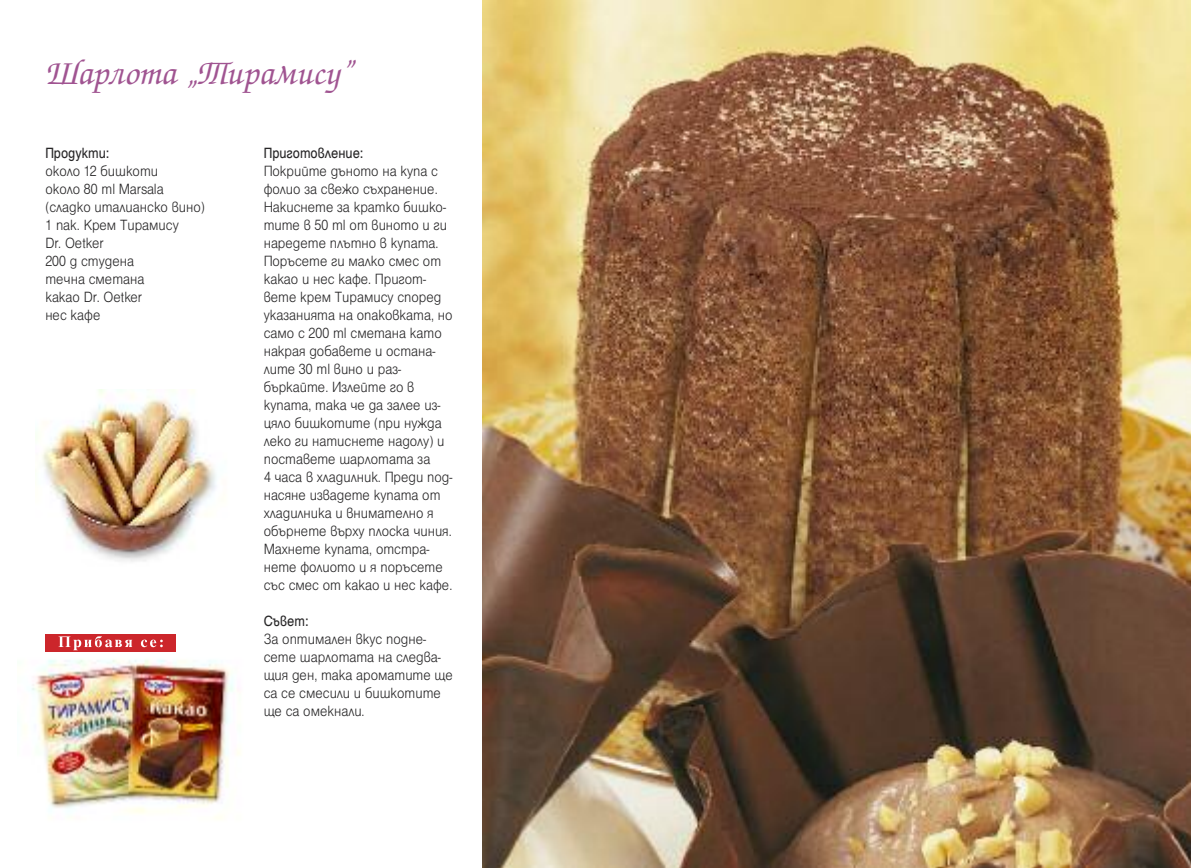
<style>
.page{position:relative;width:1191px;height:868px;background:#fff}
.page>*{position:absolute;margin:0;border:0;box-sizing:border-box;transform-origin:0 0}
.t1{font:36px "Zapf Chancery C";color:#a05491}
.t2{font:300 16px/18px "Helen Bg";color:#272627;scale:.9 1}
.t3{font:16px "Helen Bg";color:#272627;scale:.9 1}
</style>
<div class="page">
<img style="left:24px;top:651px;width:216px;height:168px">
<img style="left:482px;top:0;width:709px;height:867px">
<div style="left:45px;top:634px;width:131px;height:17px;background:#cc262b"></div>
<svg style="left:58px;top:636px;width:74px;height:14px"></svg>
<svg style="left:141px;top:639px;width:22px;height:8px"></svg>
<img style="left:35px;top:389px;width:181px;height:173px">
<h1 class="t1" style="left:45px;top:50px;width:308px">Шарлота „Тирамису”</h1>
<p class="t3" style="left:45px;top:147px;width:73px">Продукти:</p>
<p class="t2" style="left:45px;top:163px;width:179px">около 12 бишкоти<br>около 80 ml Marsala (сладко италианско вино)<br>1 пак. Крем Тирамису<br>Dr. Oetker<br>200 g студена<br>течна сметана<br>какао Dr. Oetker<br>нес кафе</p>
<p class="t3" style="left:264px;top:147px;width:112px">Приготовление:</p>
<p class="t2" style="left:264px;top:163px;width:211px">Покрийте дъното на купа с фолио за свежо съхранение.<br>Накиснете за кратко бишко&shy;тите в 50 ml от виното и ги наредете плътно в купата.<br>Поръсете ги малко смес от какао и нес кафе. Пригот&shy;вете крем Тирамису според указанията на опаковката, но само с 200 ml сметана като накрая добавете и остана&shy;лите 30 ml вино и раз&shy;бъркайте. Излейте го в купата, така че да залее из&shy;цяло бишкотите (при нужда леко ги натиснете надолу) и поставете шарлотата за<br>4 часа в хладилник. Преди под&shy;насяне извадете купата от хладилника и внимателно я обърнете върху плоска чиния.<br>Махнете купата, отстра&shy;нете фолиото и я поръсете със смес от какао и нес кафе.</p>
<p class="t3" style="left:264px;top:615px;width:51px">Съвет:</p>
<p class="t2" style="left:264px;top:631px;width:212px">За оптимален вкус подне&shy;сете шарлотата на следва&shy;щия ден, така ароматите ще са се смесили и бишкотите ще са омекнали.</p>
</div>
